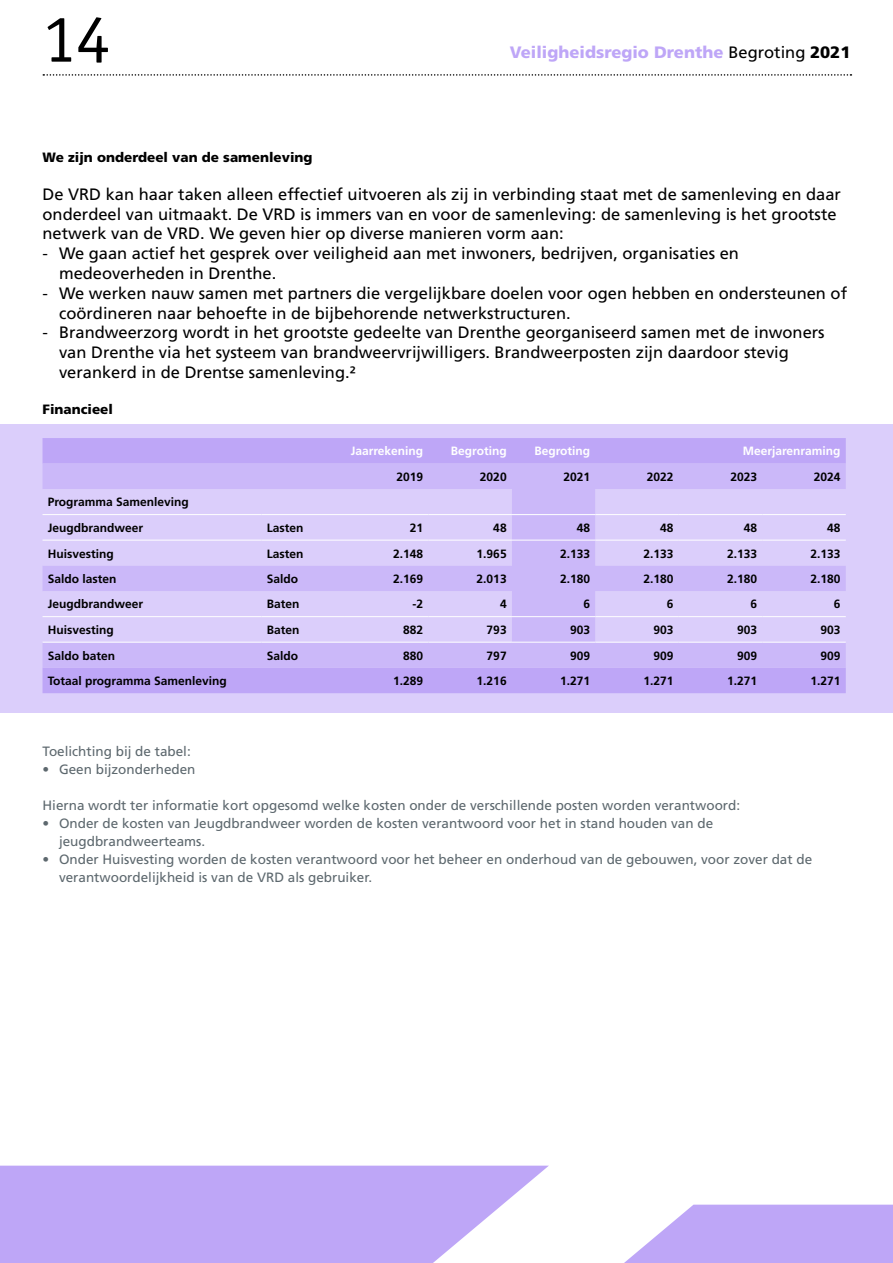
<style>
.page{position:relative;width:893px;height:1263px;background:#fff}
.page>*{position:absolute;margin:0;border:0;box-sizing:border-box;transform-origin:0 0}
.t1{font:67.5px "Officina Sans Std";color:#000}
.t2{font:16.5px/19.8px "Frutiger LT Std";color:#000}
.t3{font:900 16.5px "Frutiger LT Std";color:#bea6f7}
.t4{font:13.5px/18px "Frutiger LT Std";color:#5d686e}
.t5{font:900 13.5px "Frutiger LT Std";color:#000}
.t6{font:700 12px/25.7px "Frutiger LT Std";color:#000}
.t7{font:700 12px "Frutiger LT Std";color:#fff}
.s1{font-weight:400;color:#000}
.s2{color:#000}
</style>
<div class="page">
<hr style="left:892px;top:0;width:1px;height:1263px;background:#ebf3fa">
<svg style="left:43px;top:74px;width:808px;height:2px"></svg>
<svg style="left:0;top:1166px;width:548px;height:97px;background:#c4aff7"></svg>
<svg style="left:624px;top:1205px;width:269px;height:58px;background:#c6b1f8"></svg>
<hr style="left:892px;top:371px;width:1px;height:360px;background:#dbcefb">
<div style="left:0;top:424px;width:893px;height:288px;background:#dbcefb"></div>
<div style="left:43px;top:438px;width:803px;height:255px;background:#bea6f7"></div>
<div style="left:43px;top:464px;width:803px;height:204px;background:#cbb8f9"></div>
<svg style="left:43px;top:489px;width:803px;height:153px"></svg>
<hr style="left:43px;top:514px;width:218px;height:1px;background:#fff">
<hr style="left:261px;top:514px;width:84px;height:1px;background:#fff">
<hr style="left:345px;top:514px;width:83px;height:1px;background:#fff">
<hr style="left:428px;top:514px;width:84px;height:1px;background:#fff">
<hr style="left:512px;top:514px;width:83px;height:1px;background:#fff">
<hr style="left:595px;top:514px;width:84px;height:1px;background:#fff">
<hr style="left:679px;top:514px;width:83px;height:1px;background:#fff">
<hr style="left:762px;top:514px;width:84px;height:1px;background:#fff">
<hr style="left:43px;top:540px;width:218px;height:1px;background:#fff">
<hr style="left:261px;top:540px;width:84px;height:1px;background:#fff">
<hr style="left:345px;top:540px;width:83px;height:1px;background:#fff">
<hr style="left:428px;top:540px;width:84px;height:1px;background:#fff">
<hr style="left:512px;top:540px;width:83px;height:1px;background:#fff">
<hr style="left:595px;top:540px;width:84px;height:1px;background:#fff">
<hr style="left:679px;top:540px;width:83px;height:1px;background:#fff">
<hr style="left:762px;top:540px;width:84px;height:1px;background:#fff">
<hr style="left:43px;top:616px;width:218px;height:1px;background:#fff">
<hr style="left:261px;top:616px;width:84px;height:1px;background:#fff">
<hr style="left:345px;top:616px;width:83px;height:1px;background:#fff">
<hr style="left:428px;top:616px;width:84px;height:1px;background:#fff">
<hr style="left:512px;top:616px;width:83px;height:1px;background:#fff">
<hr style="left:595px;top:616px;width:84px;height:1px;background:#fff">
<hr style="left:679px;top:616px;width:83px;height:1px;background:#fff">
<hr style="left:762px;top:616px;width:84px;height:1px;background:#fff">
<hr style="left:43px;top:642px;width:218px;height:1px;background:#fff">
<hr style="left:261px;top:642px;width:84px;height:1px;background:#fff">
<hr style="left:345px;top:642px;width:83px;height:1px;background:#fff">
<hr style="left:428px;top:642px;width:84px;height:1px;background:#fff">
<hr style="left:512px;top:642px;width:83px;height:1px;background:#fff">
<hr style="left:595px;top:642px;width:84px;height:1px;background:#fff">
<hr style="left:679px;top:642px;width:83px;height:1px;background:#fff">
<hr style="left:762px;top:642px;width:84px;height:1px;background:#fff">
<h1 class="t1" style="left:43px;top:-1px;width:69px">14</h1>
<p class="t3" style="left:510px;top:43px;width:342px">Veiligheidsregio Drenthe <span class="s1">Begroting</span> <span class="s2">2021</span></p>
<p class="t5" style="left:43px;top:149px;width:272px">We zijn onderdeel van de samenleving</p>
<p class="t2" style="left:43px;top:184px;width:800px">De VRD kan haar taken alleen effectief uitvoeren als zij in verbinding staat met de samenleving en daar onderdeel van uitmaakt. De VRD is immers van en voor de samenleving: de samenleving is het grootste netwerk van de VRD. We geven hier op diverse manieren vorm aan:</p>
<p class="t2" style="left:59px;top:244px;width:681px;text-indent:-16px">- We gaan actief het gesprek over veiligheid aan met inwoners, bedrijven, organisaties en medeoverheden in Drenthe.</p>
<p class="t2" style="left:59px;top:283px;width:790px;text-indent:-16px">- We werken nauw samen met partners die vergelijkbare doelen voor ogen hebben en ondersteunen of coördineren naar behoefte in de bijbehorende netwerkstructuren.</p>
<p class="t2" style="left:59px;top:323px;width:767px;text-indent:-16px">- Brandweerzorg wordt in het grootste gedeelte van Drenthe georganiseerd samen met de inwoners van Drenthe via het systeem van brandweervrijwilligers. Brandweerposten zijn daardoor stevig verankerd in de Drentse samenleving.²</p>
<p class="t5" style="left:43px;top:401px;width:72px">Financieel</p>
<p class="t7" style="left:351px;top:444px;width:74px">Jaarrekening</p>
<p class="t7" style="left:451px;top:444px;width:57px">Begroting</p>
<p class="t7" style="left:534px;top:444px;width:57px">Begroting</p>
<p class="t7" style="left:743px;top:444px;width:99px">Meerjarenraming</p>
<p class="t6" style="left:396px;top:464px;width:28px">2019</p>
<p class="t6" style="left:480px;top:464px;width:28px">2020</p>
<p class="t6" style="left:563px;top:464px;width:28px">2021</p>
<p class="t6" style="left:647px;top:464px;width:28px">2022</p>
<p class="t6" style="left:730px;top:464px;width:28px">2023</p>
<p class="t6" style="left:814px;top:464px;width:28px">2024</p>
<p class="t6" style="left:48px;top:489px;width:143px">Programma Samenleving<br>Jeugdbrandweer</p>
<p class="t6" style="left:267px;top:515px;width:38px">Lasten</p>
<p class="t6" style="left:410px;top:515px;width:15px">21</p>
<p class="t6" style="left:493px;top:515px;width:15px">48</p>
<p class="t6" style="left:577px;top:515px;width:15px">48</p>
<p class="t6" style="left:660px;top:515px;width:15px">48</p>
<p class="t6" style="left:744px;top:515px;width:15px">48</p>
<p class="t6" style="left:827px;top:515px;width:15px">48</p>
<p class="t6" style="left:48px;top:541px;width:67px">Huisvesting</p>
<p class="t6" style="left:267px;top:541px;width:38px">Lasten</p>
<p class="t6" style="left:393px;top:541px;width:32px">2.148</p>
<p class="t6" style="left:477px;top:541px;width:32px">1.965</p>
<p class="t6" style="left:560px;top:541px;width:32px">2.133</p>
<p class="t6" style="left:644px;top:541px;width:32px">2.133</p>
<p class="t6" style="left:727px;top:541px;width:32px">2.133</p>
<p class="t6" style="left:810px;top:541px;width:32px">2.133</p>
<p class="t6" style="left:48px;top:566px;width:70px">Saldo lasten</p>
<p class="t6" style="left:267px;top:566px;width:33px">Saldo</p>
<p class="t6" style="left:393px;top:566px;width:32px">2.169</p>
<p class="t6" style="left:477px;top:566px;width:32px">2.013</p>
<p class="t6" style="left:560px;top:566px;width:32px">2.180</p>
<p class="t6" style="left:644px;top:566px;width:32px">2.180</p>
<p class="t6" style="left:727px;top:566px;width:32px">2.180</p>
<p class="t6" style="left:810px;top:566px;width:32px">2.180</p>
<p class="t6" style="left:48px;top:591px;width:97px">Jeugdbrandweer</p>
<p class="t6" style="left:267px;top:591px;width:34px">Baten</p>
<p class="t6" style="left:412px;top:591px;width:12px">-2</p>
<p class="t6" style="left:500px;top:591px;width:8px">4</p>
<p class="t6" style="left:583px;top:591px;width:8px">6</p>
<p class="t6" style="left:667px;top:591px;width:8px">6</p>
<p class="t6" style="left:750px;top:591px;width:8px">6</p>
<p class="t6" style="left:834px;top:591px;width:8px">6</p>
<p class="t6" style="left:48px;top:617px;width:67px">Huisvesting</p>
<p class="t6" style="left:267px;top:617px;width:34px">Baten</p>
<p class="t6" style="left:403px;top:617px;width:22px">882</p>
<p class="t6" style="left:487px;top:617px;width:22px">793</p>
<p class="t6" style="left:570px;top:617px;width:22px">903</p>
<p class="t6" style="left:654px;top:617px;width:22px">903</p>
<p class="t6" style="left:737px;top:617px;width:22px">903</p>
<p class="t6" style="left:820px;top:617px;width:22px">903</p>
<p class="t6" style="left:48px;top:643px;width:69px">Saldo baten</p>
<p class="t6" style="left:267px;top:643px;width:33px">Saldo</p>
<p class="t6" style="left:403px;top:643px;width:22px">880</p>
<p class="t6" style="left:487px;top:643px;width:22px">797</p>
<p class="t6" style="left:570px;top:643px;width:22px">909</p>
<p class="t6" style="left:654px;top:643px;width:22px">909</p>
<p class="t6" style="left:737px;top:643px;width:22px">909</p>
<p class="t6" style="left:820px;top:643px;width:22px">909</p>
<p class="t6" style="left:48px;top:668px;width:181px">Totaal programma Samenleving</p>
<p class="t6" style="left:393px;top:668px;width:32px">1.289</p>
<p class="t6" style="left:477px;top:668px;width:32px">1.216</p>
<p class="t6" style="left:560px;top:668px;width:32px">1.271</p>
<p class="t6" style="left:644px;top:668px;width:32px">1.271</p>
<p class="t6" style="left:727px;top:668px;width:32px">1.271</p>
<p class="t6" style="left:810px;top:668px;width:32px">1.271</p>
<p class="t4" style="left:43px;top:742px;width:150px">Toelichting bij de tabel:</p>
<p class="t4" style="left:43px;top:760px;width:155px">• Geen bijzonderheden</p>
<p class="t4" style="left:43px;top:796px;width:699px">Hierna wordt ter informatie kort opgesomd welke kosten onder de verschillende posten worden verantwoord:</p>
<p class="t4" style="left:59px;top:814px;width:656px;text-indent:-16px">• Onder de kosten van Jeugdbrandweer worden de kosten verantwoord voor het in stand houden van de jeugdbrandweerteams.</p>
<p class="t4" style="left:59px;top:850px;width:755px;text-indent:-16px">• Onder Huisvesting worden de kosten verantwoord voor het beheer en onderhoud van de gebouwen, voor zover dat de verantwoordelijkheid is van de VRD als gebruiker.</p>
</div>
